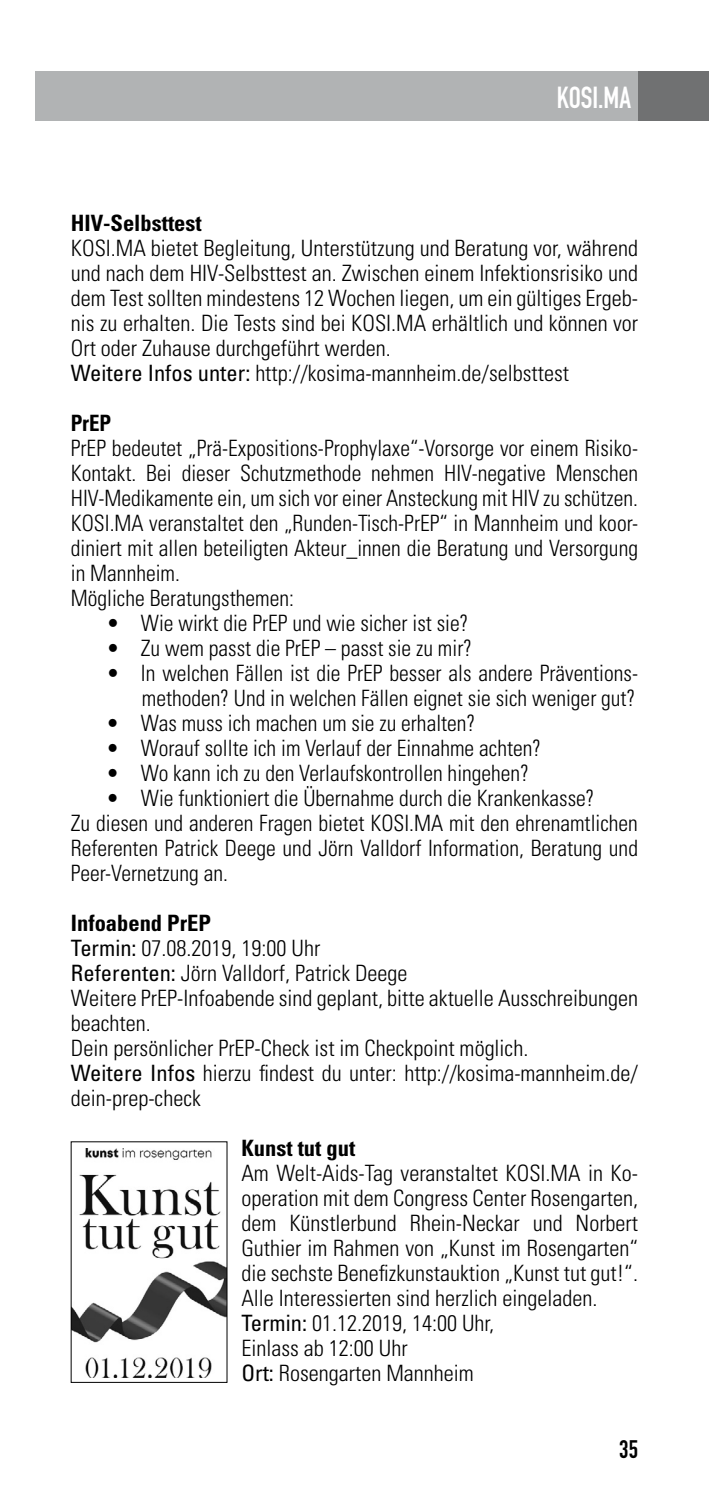
<style>
.page{position:relative;width:709px;height:1489px;background:#fff}
.page>*{position:absolute;margin:0;border:0;box-sizing:border-box;transform-origin:0 0}
.t1{font:30px "DIN Engschrift";color:#fff;scale:.95 1}
.t2{font:25px "DIN Engschrift";color:#000}
.t3{font:300 condensed 22.5px/25px "Univers";color:#000}
.t4{font:700 condensed 22.5px "Univers";color:#000}
.t5{font:700 condensed 22.5px "Univers";color:#000;scale:.93 1}
.s1{font-weight:400}
.s2{font-weight:700}
</style>
<div class="page">
<div style="left:35px;top:71px;width:674px;height:49px;background:#b1b3b4"></div>
<div style="left:638px;top:71px;width:71px;height:49px;background:#707172"></div>
<img style="left:73px;top:1148px;width:152px;height:229px">
<h1 class="t1" style="left:557px;top:79px;width:79px">KOSI.MA</h1>
<p class="t4" style="left:71px;top:209px;width:132px">HIV-Selbsttest</p>
<p class="t3" style="left:71px;top:235px;width:568px">KOSI.MA bietet Begleitung, Unterstützung und Beratung vor, während und nach dem HIV-Selbsttest an. Zwischen einem Infektionsrisiko und dem Test sollten mindestens 12 Wochen liegen, um ein gültiges Ergeb&shy;nis zu erhalten. Die Tests sind bei KOSI.MA erhältlich und können vor Ort oder Zuhause durchgeführt werden.<br><span class="s1">Weitere Infos unter:</span> http://kosima-mannheim.de/selbsttest</p>
<p class="t5" style="left:71px;top:409px;width:45px">PrEP</p>
<p class="t3" style="left:71px;top:435px;width:568px">PrEP bedeutet „Prä-Expositions-Prophylaxe“-Vorsorge vor einem Risiko-Kontakt. Bei dieser Schutzmethode nehmen HIV-negative Menschen HIV-Medikamente ein, um sich vor einer Ansteckung mit HIV zu schützen.<br>KOSI.MA veranstaltet den „Runden-Tisch-PrEP“ in Mannheim und koor&shy;diniert mit allen beteiligten Akteur_innen die Beratung und Versorgung in Mannheim.<br>Mögliche Beratungsthemen:</p>
<p class="t3" style="left:106px;top:610px;width:363px">• Wie wirkt die PrEP und wie sicher ist sie?</p>
<p class="t3" style="left:106px;top:635px;width:367px">• Zu wem passt die PrEP – passt sie zu mir?</p>
<p class="t3" style="left:106px;top:660px;width:533px;text-align:right">• In welchen Fällen ist die PrEP besser als andere Präventions&shy;methoden? Und in welchen Fällen eignet sie sich weniger gut?</p>
<p class="t3" style="left:106px;top:710px;width:370px">• Was muss ich machen um sie zu erhalten?</p>
<p class="t3" style="left:106px;top:735px;width:436px">• Worauf sollte ich im Verlauf der Einnahme achten?</p>
<p class="t3" style="left:106px;top:760px;width:424px">• Wo kann ich zu den Verlaufskontrollen hingehen?</p>
<p class="t3" style="left:71px;top:785px;width:568px;text-indent:35px">• Wie funktioniert die Übernahme durch die Krankenkasse?<br>Zu diesen und anderen Fragen bietet KOSI.MA mit den ehrenamtlichen Referenten Patrick Deege und Jörn Valldorf Information, Beratung und Peer-Vernetzung an.</p>
<p class="t3" style="left:71px;top:910px;width:568px"><span class="s2">Infoabend PrEP<br></span><span class="s1">Termin:</span> 07.08.2019, 19:00 Uhr<br><span class="s1">Referenten:</span> Jörn Valldorf, Patrick Deege<br>Weitere PrEP-Infoabende sind geplant, bitte aktuelle Ausschreibungen beachten.<br>Dein persönlicher PrEP-Check ist im Checkpoint möglich.<br><span class="s1">Weitere Infos</span> hierzu findest du unter: http://kosima-mannheim.de/ dein-prep-check</p>
<p class="t4" style="left:241px;top:1134px;width:115px">Kunst tut gut</p>
<p class="t3" style="left:241px;top:1160px;width:398px">Am Welt-Aids-Tag veranstaltet KOSI.MA in Ko&shy;operation mit dem Congress Center Rosengarten, dem Künstlerbund Rhein-Neckar und Norbert Guthier im Rahmen von „Kunst im Rosengarten“ die sechste Benefizkunstauktion „Kunst tut gut!“.<br>Alle Interessierten sind herzlich eingeladen.<br><span class="s1">Termin:</span> 01.12.2019, 14:00 Uhr,<br>Einlass ab 12:00 Uhr<br><span class="s1">Ort:</span> Rosengarten Mannheim</p>
<p class="t2" style="left:619px;top:1434px;width:21px">35</p>
</div>
